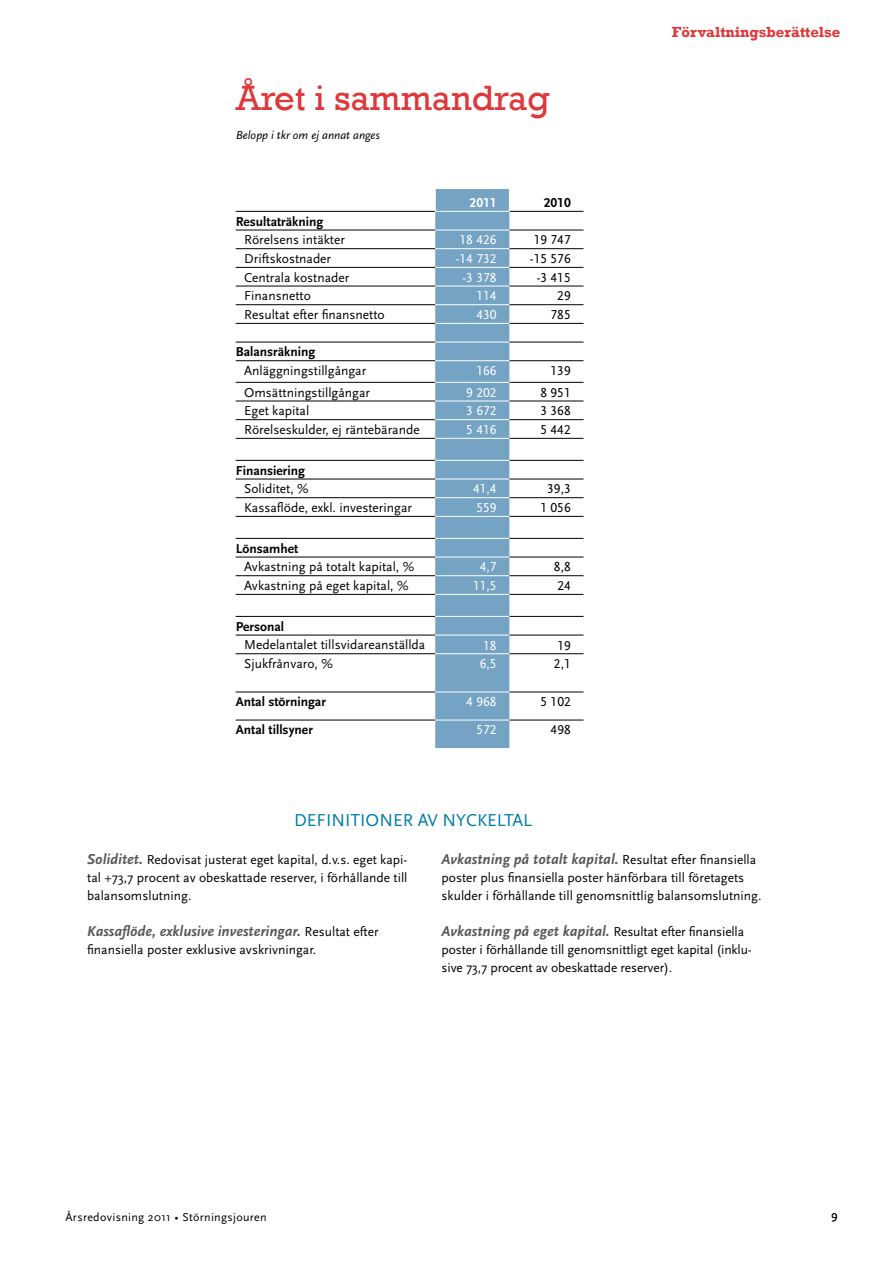
<style>
.page{position:relative;width:893px;height:1263px;background:#fff}
.page>*{position:absolute;margin:0;border:0;box-sizing:border-box;transform-origin:0 0}
.t1{font:36px "Rockwell";color:#df373a}
.t2{font:18px "Scala Sans";color:#007da9}
.t3{font:italic 700 15px "Scala Sans";color:#58595b}
.t4{font:700 15px "Rockwell";color:#df373a}
.t5{font:13.5px/18px "Scala Sans";color:#000}
.t6{font:700 13.5px "Scala Sans";color:#000}
.t7{font:13.5px "Scala Sans Caps";color:#fff}
.t8{font:13.5px "Scala Sans Caps";color:#000}
.t9{font:700 13.5px "Scala Sans Figures";color:#fff}
.t10{font:700 13.5px "Scala Sans Figures";color:#000}
.t11{font:12px "Scala Sans";letter-spacing:.025em;color:#000}
.t12{font:italic 12px "Scala Sans";color:#000}
.s1{font-weight:700;font-style:italic;font-size:15px;color:#58595b}
.s2{font-weight:400;font-style:normal;font-size:13.5px;color:#000}
</style>
<div class="page">
<hr style="left:236px;top:230px;width:199px;height:1px;background:#000">
<hr style="left:236px;top:248px;width:199px;height:1px;background:#000">
<hr style="left:509px;top:248px;width:74px;height:1px;background:#000">
<hr style="left:236px;top:267px;width:199px;height:1px;background:#000">
<hr style="left:509px;top:267px;width:74px;height:1px;background:#000">
<hr style="left:236px;top:286px;width:199px;height:1px;background:#000">
<hr style="left:509px;top:286px;width:74px;height:1px;background:#000">
<hr style="left:236px;top:304px;width:199px;height:1px;background:#000">
<hr style="left:509px;top:304px;width:74px;height:1px;background:#000">
<hr style="left:236px;top:323px;width:199px;height:1px;background:#000">
<hr style="left:509px;top:323px;width:74px;height:1px;background:#000">
<hr style="left:236px;top:342px;width:199px;height:1px;background:#000">
<hr style="left:509px;top:342px;width:74px;height:1px;background:#000">
<hr style="left:236px;top:360px;width:199px;height:1px;background:#000">
<hr style="left:509px;top:360px;width:74px;height:1px;background:#000">
<hr style="left:236px;top:382px;width:199px;height:1px;background:#000">
<hr style="left:509px;top:382px;width:74px;height:1px;background:#000">
<hr style="left:236px;top:401px;width:199px;height:1px;background:#000">
<hr style="left:509px;top:401px;width:74px;height:1px;background:#000">
<hr style="left:236px;top:419px;width:199px;height:1px;background:#000">
<hr style="left:509px;top:419px;width:74px;height:1px;background:#000">
<hr style="left:236px;top:438px;width:199px;height:1px;background:#000">
<hr style="left:509px;top:438px;width:74px;height:1px;background:#000">
<hr style="left:236px;top:460px;width:199px;height:1px;background:#000">
<hr style="left:509px;top:460px;width:74px;height:1px;background:#000">
<hr style="left:236px;top:479px;width:199px;height:1px;background:#000">
<hr style="left:509px;top:479px;width:74px;height:1px;background:#000">
<hr style="left:236px;top:497px;width:199px;height:1px;background:#000">
<hr style="left:509px;top:497px;width:74px;height:1px;background:#000">
<hr style="left:236px;top:516px;width:199px;height:1px;background:#000">
<hr style="left:509px;top:516px;width:74px;height:1px;background:#000">
<hr style="left:236px;top:538px;width:199px;height:1px;background:#000">
<hr style="left:509px;top:538px;width:74px;height:1px;background:#000">
<hr style="left:236px;top:557px;width:199px;height:1px;background:#000">
<hr style="left:509px;top:557px;width:74px;height:1px;background:#000">
<hr style="left:236px;top:575px;width:199px;height:1px;background:#000">
<hr style="left:509px;top:575px;width:74px;height:1px;background:#000">
<hr style="left:236px;top:594px;width:199px;height:1px;background:#000">
<hr style="left:509px;top:594px;width:74px;height:1px;background:#000">
<hr style="left:236px;top:616px;width:199px;height:1px;background:#000">
<hr style="left:509px;top:616px;width:74px;height:1px;background:#000">
<hr style="left:236px;top:635px;width:199px;height:1px;background:#000">
<hr style="left:509px;top:635px;width:74px;height:1px;background:#000">
<hr style="left:236px;top:653px;width:199px;height:1px;background:#000">
<hr style="left:509px;top:653px;width:74px;height:1px;background:#000">
<hr style="left:236px;top:692px;width:199px;height:1px;background:#000">
<hr style="left:509px;top:692px;width:74px;height:1px;background:#000">
<hr style="left:236px;top:720px;width:199px;height:1px;background:#000">
<hr style="left:509px;top:720px;width:74px;height:1px;background:#000">
<hr style="left:236px;top:211px;width:199px;height:1px;background:#000">
<hr style="left:510px;top:211px;width:73px;height:1px;background:#000">
<hr style="left:509px;top:230px;width:74px;height:1px;background:#000">
<svg style="left:435px;top:189px;width:75px;height:559px;background:#7da8c7"></svg>
<hr style="left:435px;top:211px;width:75px;height:1px;background:#fff">
<h1 class="t1" style="left:236px;top:77px;width:316px">Året i sammandrag</h1>
<p class="t12" style="left:236px;top:129px;width:146px">Belopp i tkr om ej annat anges</p>
<p class="t9" style="left:470px;top:197px;width:28px">2011</p>
<p class="t10" style="left:544px;top:197px;width:28px">2010</p>
<p class="t6" style="left:236px;top:214px;width:89px">Resultaträkning</p>
<p class="t5" style="left:244px;top:231px;width:102px">Rörelsens intäkter</p>
<p class="t7" style="left:459px;top:233px;width:39px">18 426</p>
<p class="t8" style="left:534px;top:233px;width:39px">19 747</p>
<p class="t5" style="left:244px;top:250px;width:88px">Driftskostnader</p>
<p class="t7" style="left:456px;top:251px;width:42px">-14 732</p>
<p class="t8" style="left:530px;top:251px;width:42px">-15 576</p>
<p class="t5" style="left:244px;top:269px;width:107px">Centrala kostnader</p>
<p class="t7" style="left:463px;top:270px;width:36px">-3 378</p>
<p class="t8" style="left:537px;top:270px;width:36px">-3 415</p>
<p class="t5" style="left:244px;top:287px;width:68px">Finansnetto</p>
<p class="t7" style="left:476px;top:289px;width:22px">114</p>
<p class="t8" style="left:557px;top:289px;width:15px">29</p>
<p class="t5" style="left:244px;top:306px;width:142px">Resultat efter finansnetto</p>
<p class="t7" style="left:476px;top:307px;width:22px">430</p>
<p class="t8" style="left:550px;top:307px;width:22px">785</p>
<p class="t6" style="left:236px;top:345px;width:81px">Balansräkning</p>
<p class="t5" style="left:244px;top:362px;width:124px">Anläggningstillgångar</p>
<p class="t7" style="left:476px;top:363px;width:22px">166</p>
<p class="t8" style="left:551px;top:363px;width:22px">139</p>
<p class="t5" style="left:244px;top:383px;width:127px">Omsättningstillgångar</p>
<p class="t7" style="left:466px;top:385px;width:32px">9 202</p>
<p class="t8" style="left:540px;top:385px;width:32px">8 951</p>
<p class="t5" style="left:244px;top:402px;width:67px">Eget kapital</p>
<p class="t7" style="left:466px;top:404px;width:32px">3 672</p>
<p class="t8" style="left:540px;top:404px;width:32px">3 368</p>
<p class="t5" style="left:244px;top:421px;width:177px">Rörelseskulder, ej räntebärande</p>
<p class="t7" style="left:466px;top:422px;width:32px">5 416</p>
<p class="t8" style="left:540px;top:422px;width:32px">5 442</p>
<p class="t6" style="left:236px;top:463px;width:71px">Finansiering</p>
<p class="t5" style="left:244px;top:480px;width:66px">Soliditet, %</p>
<p class="t7" style="left:473px;top:482px;width:25px">41,4</p>
<p class="t8" style="left:547px;top:482px;width:25px">39,3</p>
<p class="t5" style="left:244px;top:499px;width:169px">Kassaflöde, exkl. investeringar</p>
<p class="t7" style="left:476px;top:500px;width:22px">559</p>
<p class="t8" style="left:540px;top:500px;width:32px">1 056</p>
<p class="t6" style="left:236px;top:541px;width:64px">Lönsamhet</p>
<p class="t5" style="left:244px;top:558px;width:171px">Avkastning på totalt kapital, %</p>
<p class="t7" style="left:480px;top:560px;width:18px">4,7</p>
<p class="t8" style="left:554px;top:560px;width:18px">8,8</p>
<p class="t5" style="left:244px;top:577px;width:166px">Avkastning på eget kapital, %</p>
<p class="t7" style="left:473px;top:578px;width:25px">11,5</p>
<p class="t8" style="left:557px;top:578px;width:15px">24</p>
<p class="t6" style="left:236px;top:619px;width:50px">Personal</p>
<p class="t5" style="left:244px;top:636px;width:183px">Medelantalet tillsvidareanställda</p>
<p class="t7" style="left:483px;top:638px;width:15px">18</p>
<p class="t8" style="left:557px;top:638px;width:15px">19</p>
<p class="t5" style="left:244px;top:655px;width:90px">Sjukfrånvaro, %</p>
<p class="t7" style="left:480px;top:656px;width:18px">6,5</p>
<p class="t8" style="left:554px;top:656px;width:18px">2,1</p>
<p class="t6" style="left:236px;top:694px;width:92px">Antal störningar</p>
<p class="t7" style="left:466px;top:695px;width:32px">4 968</p>
<p class="t8" style="left:540px;top:695px;width:32px">5 102</p>
<p class="t6" style="left:236px;top:722px;width:79px">Antal tillsyner</p>
<p class="t7" style="left:476px;top:723px;width:22px">572</p>
<p class="t8" style="left:551px;top:723px;width:22px">498</p>
<h2 class="t2" style="left:294px;top:810px;width:24px">Definitioner</h2>
<h2 class="t2" style="left:418px;top:810px;width:59px">av nyckeltal</h2>
<p class="t4" style="left:672px;top:23px;width:170px">Förvaltningsberättelse</p>
<p class="t5" style="left:87px;top:851px;width:322px;text-align:justify"><span class="s1">Soliditet.</span> Redovisat justerat eget kapital, d.v.s. eget kapi&shy;tal +73,7 procent av obeskattade reserver, i förhållande till balansomslutning.</p>
<p class="t3" style="left:87px;top:923px;width:293px">Kassaflöde, exklusive investeringar. <span class="s2">Resultat efter</span></p>
<p class="t5" style="left:87px;top:941px;width:231px">finansiella poster exklusive avskrivningar.</p>
<p class="t3" style="left:442px;top:851px;width:316px">Avkastning på totalt kapital. <span class="s2">Resultat efter finansiella</span></p>
<p class="t5" style="left:442px;top:869px;width:321px">poster plus finansiella poster hänförbara till företagets skulder i förhållande till genomsnittlig balansomslutning.</p>
<p class="t3" style="left:442px;top:923px;width:304px">Avkastning på eget kapital. <span class="s2">Resultat efter finansiella</span></p>
<p class="t5" style="left:442px;top:941px;width:312px">poster i förhållande till genomsnittligt eget kapital (inklu&shy;sive 73,7 procent av obeskattade reserver).</p>
<p class="t11" style="left:66px;top:1210px;width:203px">Årsredovisning 2011 • Störningsjouren</p>
<p class="t11" style="left:831px;top:1208px;width:8px">9</p>
</div>
